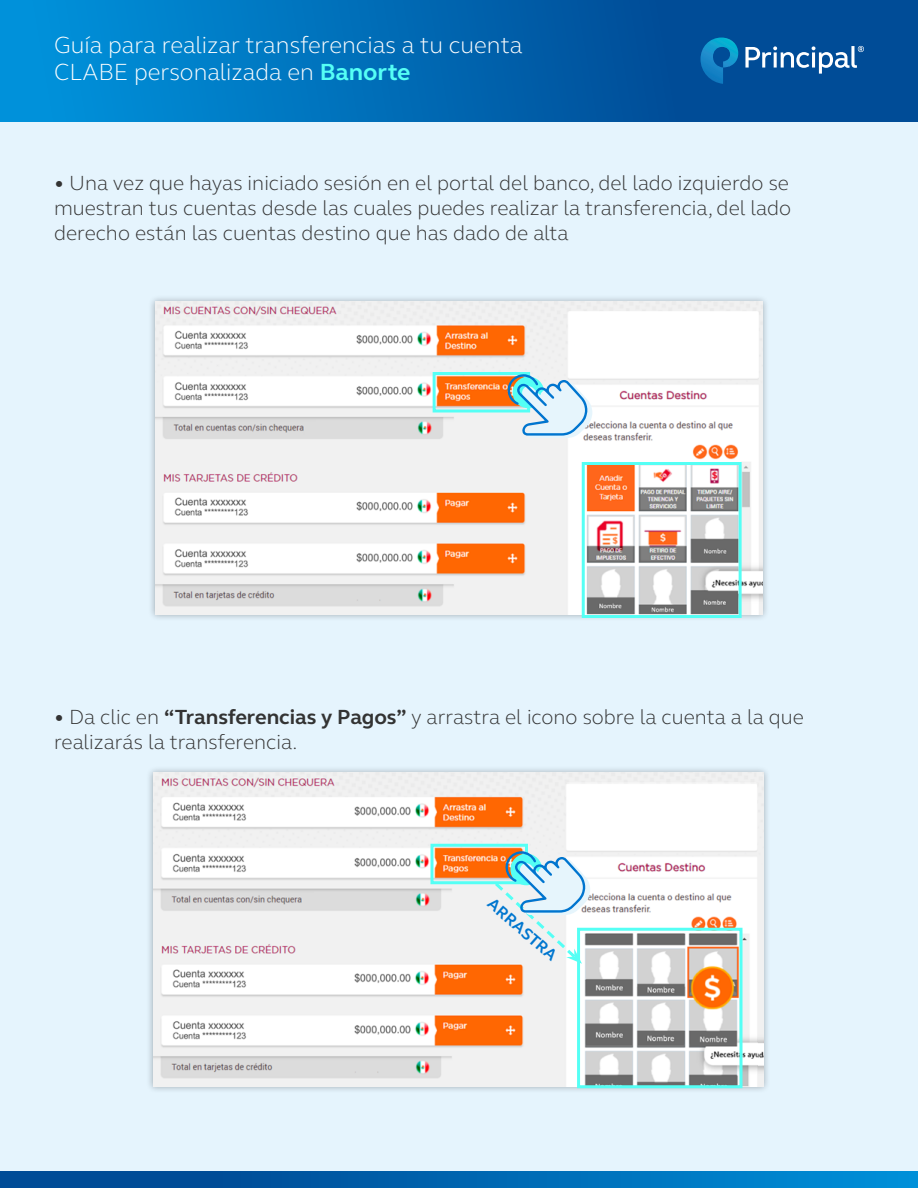
<style>
.page{position:relative;width:918px;height:1188px;background:#fff}
.page>*{position:absolute;margin:0;border:0;box-sizing:border-box;transform-origin:0 0}
.t1{font:300 24px/27px "FS Elliot Pro";color:#fff}
.t2{font:300 21px/25.2px "FS Elliot Pro";color:#333;text-align:justify}
.t3{font:700 16.5px "FS Elliot Pro";color:#0076cf}
.s1{font-weight:700;color:#55fff5}
.s2{font-weight:700}
</style>
<div class="page">
<div style="left:0;top:122px;width:918px;height:1066px;background:#e5f4fd"></div>
<div style="left:148px;top:294px;width:622px;height:328px;background:#000;opacity:.3"></div>
<img style="left:155px;top:301px;width:608px;height:314px">
<div style="left:146px;top:765px;width:625px;height:329px;background:#000;opacity:.3"></div>
<img style="left:153px;top:772px;width:611px;height:315px">
<div style="left:433px;top:372px;width:97px;height:40px;border:3px solid #55fff5"></div>
<div style="left:430px;top:844px;width:98px;height:40px;border:3px solid #55fff5"></div>
<div style="left:582px;top:462px;width:160px;height:156px;border:3px solid #55fff5"></div>
<svg style="left:507px;top:374px;width:85px;height:64px"></svg>
<img style="left:566px;top:784px;width:192px;height:303px">
<div style="left:577px;top:928px;width:165px;height:160px;border:3px solid #55fff5"></div>
<svg style="left:492px;top:851px;width:98px;height:113px"></svg>
<div style="left:575px;top:316px;width:175px;height:60px;background:#fff"></div>
<div style="left:570px;top:788px;width:174px;height:60px;background:#fff"></div>
<div style="left:0;top:0;width:918px;height:122px;background:linear-gradient(to right,#0091da,#003e89)"></div>
<svg style="left:700px;top:38px;width:38px;height:46px;background:#0972b2"></svg>
<svg style="left:745px;top:46px;width:119px;height:28px"></svg>
<div style="left:0;top:1172px;width:918px;height:16px;background:linear-gradient(to right,#00408b,#008ed7)"></div>
<p class="t1" style="left:54px;top:31px;width:470px">Guía para realizar transferencias a tu cuenta<br>CLABE personalizada en <span class="s1">Banorte</span></p>
<p class="t2" style="left:54px;top:169px;width:739px">• Una vez que hayas iniciado sesión en el portal del banco, del lado izquierdo se muestran tus cuentas desde las cuales puedes realizar la transferencia, del lado derecho están las cuentas destino que has dado de alta</p>
<p class="t2" style="left:54px;top:703px;width:752px">• Da clic en <span class="s2">“Transferencias y Pagos”</span> y arrastra el icono sobre la cuenta a la que realizarás la transferencia.</p>
<p class="t3" style="left:497px;top:893px;width:88px;rotate:41deg">ARRASTRA</p>
</div>
